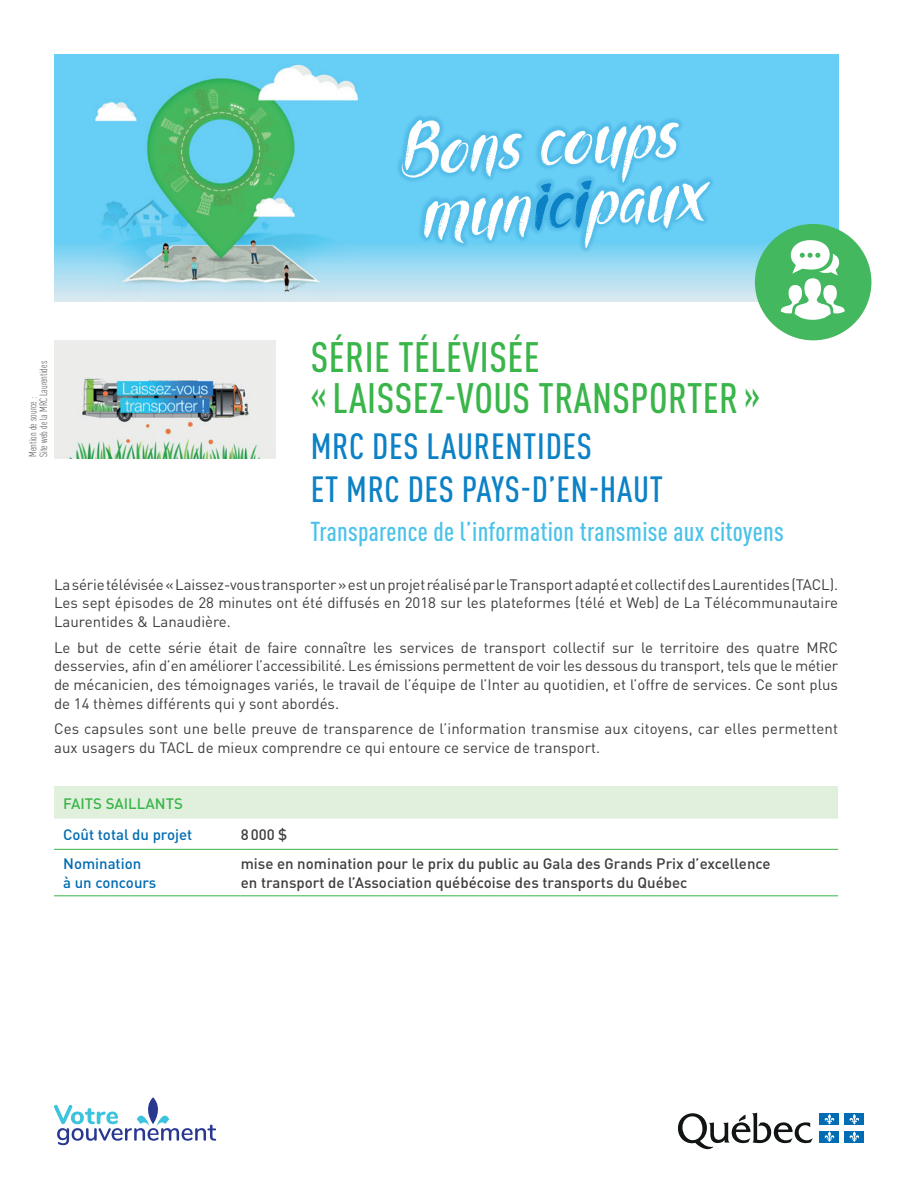
<style>
.page{position:relative;width:918px;height:1188px;background:#fff}
.page>*{position:absolute;margin:0;border:0;box-sizing:border-box;transform-origin:0 0}
.t1{font:italic 71.7px/63px "thefaino";color:#fff;scale:1.25 1}
.t2{font:500 condensed 42px/40.5px "DINOT";letter-spacing:.01em;color:#3ab54a}
.t3{font:500 condensed 36px/43.2px "DINOT";letter-spacing:.02em;color:#0c81c5}
.t4{font:500 condensed 27px "DINOT";letter-spacing:.01em;color:#4ac2ea}
.t5{font:15px/18.8px "DIN";color:#3e3e3f;text-align:justify}
.t6{font:500 15px/18.8px "DIN";color:#3e3e3f}
.t7{font:500 15px/18.8px "DIN";color:#006cb3}
.t8{font:500 15px "DIN";color:#3ab54a}
.t9{font:300 condensed 10.5px/10.5px "DINOT";color:#3e3e3f}
.s1{color:#0c81c5}
</style>
<div class="page">
<img style="left:54px;top:54px;width:784px;height:247px">
<svg style="left:678px;top:1113px;width:135px;height:37px"></svg>
<div style="left:820px;top:1113px;width:19px;height:12px;background:#006cb3"></div>
<svg style="left:824px;top:1114px;width:11px;height:11px"></svg>
<div style="left:845px;top:1113px;width:19px;height:12px;background:#006cb3"></div>
<svg style="left:849px;top:1114px;width:10px;height:11px"></svg>
<div style="left:820px;top:1131px;width:19px;height:12px;background:#006cb3"></div>
<svg style="left:824px;top:1131px;width:11px;height:11px"></svg>
<div style="left:845px;top:1131px;width:19px;height:12px;background:#006cb3"></div>
<svg style="left:849px;top:1131px;width:10px;height:11px"></svg>
<svg style="left:54px;top:1097px;width:162px;height:48px"></svg>
<svg style="left:392px;top:94px;width:328px;height:173px;background:#63c8f0"></svg>
<div style="left:54px;top:786px;width:784px;height:33px;background:#e1efdd"></div>
<hr style="left:54px;top:849px;width:187px;height:1px;background:#3ab54a">
<hr style="left:241px;top:849px;width:597px;height:1px;background:#3ab54a">
<hr style="left:54px;top:895px;width:187px;height:1px;background:#3ab54a">
<hr style="left:241px;top:895px;width:597px;height:1px;background:#3ab54a">
<div style="left:755px;top:224px;width:116px;height:116px;background:#43b85e;border-radius:50%"></div>
<svg style="left:780px;top:240px;width:65px;height:80px"></svg>
<img style="left:54px;top:340px;width:221px;height:119px">
<h1 class="t1" style="left:394px;top:123px;width:241px;rotate:-4deg">Bons coups mun<span class="s1">ici</span>paux</h1>
<h2 class="t2" style="left:311px;top:337px;width:451px">SÉRIE TÉLÉVISÉE «LAISSEZ-VOUS TRANSPORTER »</h2>
<h3 class="t3" style="left:311px;top:424px;width:354px">MRC DES LAURENTIDES<br>ET MRC DES PAYS-D’EN-HAUT</h3>
<h3 class="t4" style="left:311px;top:516px;width:475px">Transparence de l’information transmise aux citoyens</h3>
<p class="t5" style="left:54px;top:574px;width:786px">La série télévisée «Laissez-vous transporter» est un projet réalisé par le Transport adapté et collectif des Laurentides (TACL).<br>Les sept épisodes de 28 minutes ont été diffusés en 2018 sur les plateformes (télé et Web) de La Télécommunautaire Laurentides &amp; Lanaudière.</p>
<p class="t5" style="left:54px;top:637px;width:786px">Le but de cette série était de faire connaître les services de transport collectif sur le territoire des quatre MRC desservies, afin d’en améliorer l’accessibilité. Les émissions permettent de voir les dessous du transport, tels que le métier de mécanicien, des témoignages variés, le travail de l’équipe de l’Inter au quotidien, et l’offre de services. Ce sont plus de 14 thèmes différents qui y sont abordés.</p>
<p class="t5" style="left:54px;top:719px;width:786px">Ces capsules sont une belle preuve de transparence de l’information transmise aux citoyens, car elles permettent aux usagers du TACL de mieux comprendre ce qui entoure ce service de transport.</p>
<p class="t9" style="left:28px;top:457px;width:97px;rotate:-90deg">Mention de source :<br>Site web de la MRC Laurentides</p>
<p class="t8" style="left:63px;top:794px;width:121px">FAITS SAILLANTS</p>
<p class="t7" style="left:63px;top:825px;width:131px">Coût total du projet</p>
<p class="t6" style="left:241px;top:825px;width:48px">8000 $</p>
<p class="t7" style="left:63px;top:854px;width:95px">Nomination<br>à un concours</p>
<p class="t6" style="left:241px;top:854px;width:531px">mise en nomination pour le prix du public au Gala des Grands Prix d’excellence en transport de l’Association québécoise des transports du Québec</p>
</div>
